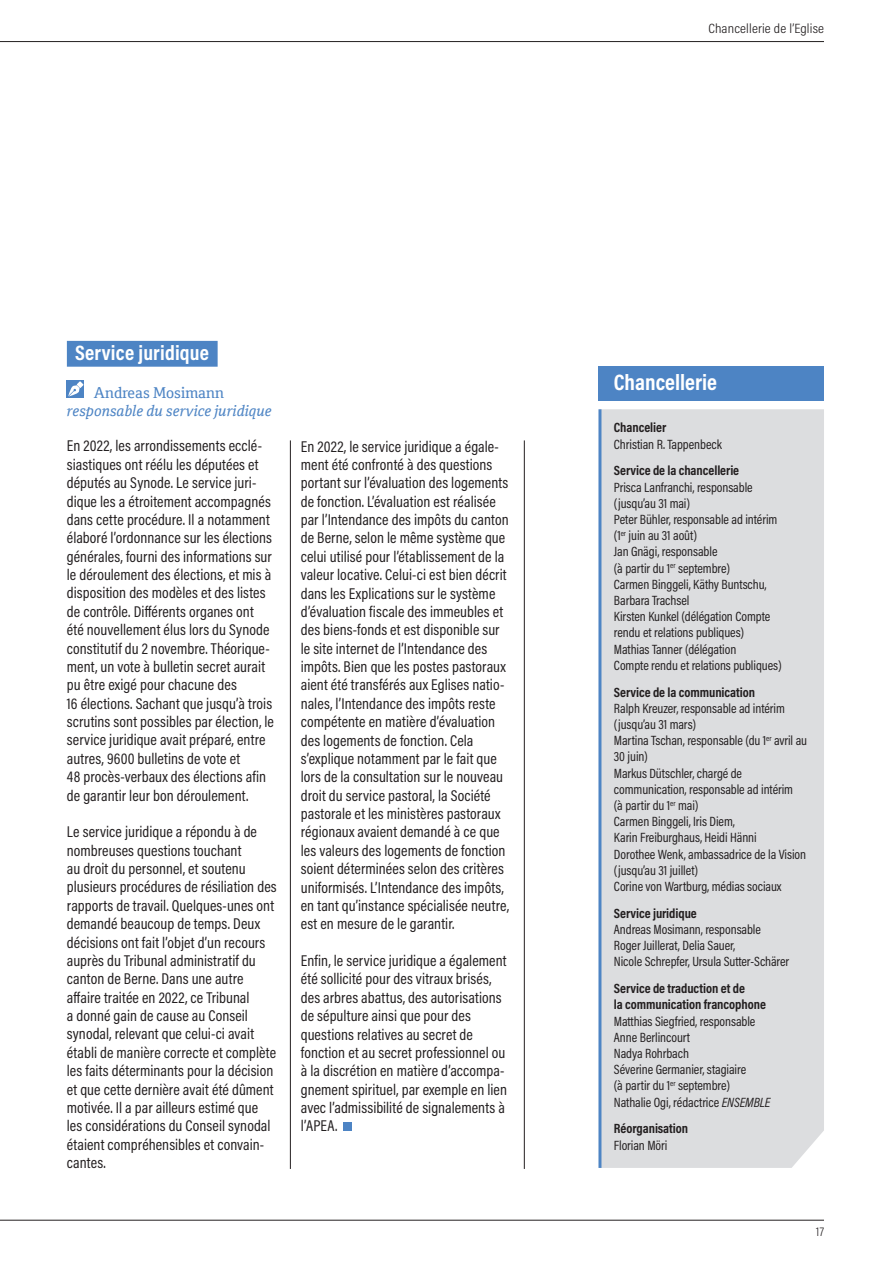
<style>
.page{position:relative;width:894px;height:1264px;background:#fff}
.page>*{position:absolute;margin:0;border:0;box-sizing:border-box;transform-origin:0 0}
.t1{font:700 22.5px "Acumin Pro Cond";color:#fff}
.t2{font:700 21px "Acumin Pro Cond";letter-spacing:.01em;color:#fff}
.t3{font:15.75px/18.3px "Acumin Pro Cond";letter-spacing:.005em;color:#231f20}
.t4{font:italic 15px "Cordale";color:#4d84c4}
.t5{font:15px "Cordale";color:#4d84c4}
.t6{font:13.5px/16.2px "Acumin Pro Cond";letter-spacing:-.005em;color:#231f20}
.t7{font:700 13.5px "Acumin Pro Cond";letter-spacing:-.005em;color:#231f20}
.t8{font:300 13.5px "Acumin Pro Cond";letter-spacing:.01em;color:#231f20;scale:1.1 1}
.t9{font:300 12.75px "Acumin Pro Cond";color:#231f20}
.s1{font-style:italic}
</style>
<div class="page">
<hr style="left:0;top:1219px;width:824px;height:1px;background:#231f20">
<hr style="left:0;top:41px;width:824px;height:1px;background:#231f20">
<div style="left:343px;top:1122px;width:9px;height:8px;background:#4d84c4"></div>
<div style="left:67px;top:341px;width:151px;height:25px;background:#4d84c4"></div>
<div style="left:67px;top:380px;width:17px;height:17px;background:#4d84c4"></div>
<svg style="left:68px;top:385px;width:12px;height:11px"></svg>
<svg style="left:77px;top:381px;width:6px;height:7px"></svg>
<div style="left:601px;top:409px;width:223px;height:758px;background:#dcdddf"></div>
<div style="left:598px;top:366px;width:226px;height:34px;background:#4d84c4"></div>
<hr style="left:598px;top:409px;width:3px;height:758px;background:#4d84c4">
<hr style="left:290px;top:440px;width:1px;height:728px;background:#231f20">
<hr style="left:524px;top:440px;width:1px;height:728px;background:#231f20">
<p class="t8" style="left:708px;top:20px;width:107px">Chancellerie de l’Eglise</p>
<p class="t2" style="left:75px;top:338px;width:136px">Service juridique</p>
<p class="t5" style="left:94px;top:383px;width:132px">Andreas Mosimann</p>
<p class="t4" style="left:67px;top:401px;width:206px">responsable du service juridique</p>
<p class="t3" style="left:67px;top:436px;width:206px">En 2022, les arrondissements ecclé&shy;siastiques ont réélu les députées et députés au Synode. Le service juri&shy;dique les a étroitement accompagnés dans cette procédure. Il a notamment élaboré l’ordonnance sur les élections générales, fourni des informations sur le déroulement des élections, et mis à disposition des modèles et des listes de contrôle. Différents organes ont été nouvellement élus lors du Synode constitutif du 2 novembre. Théorique&shy;ment, un vote à bulletin secret aurait pu être exigé pour chacune des</p>
<p class="t3" style="left:67px;top:693px;width:209px">16 élections. Sachant que jusqu’à trois scrutins sont possibles par élection, le service juridique avait préparé, entre autres, 9600 bulletins de vote et</p>
<p class="t3" style="left:67px;top:767px;width:201px">48 procès-verbaux des élections afin de garantir leur bon déroulement.</p>
<p class="t3" style="left:67px;top:822px;width:211px">Le service juridique a répondu à de nombreuses questions touchant<br>au droit du personnel, et soutenu plusieurs procédures de résiliation des rapports de travail. Quelques-unes ont demandé beaucoup de temps. Deux décisions ont fait l’objet d’un recours auprès du Tribunal administratif du canton de Berne. Dans une autre affaire traitée en 2022, ce Tribunal<br>a donné gain de cause au Conseil synodal, relevant que celui-ci avait établi de manière correcte et complète les faits déterminants pour la décision et que cette dernière avait été dûment motivée. Il a par ailleurs estimé que les considérations du Conseil synodal étaient compréhensibles et convain&shy;cantes.</p>
<p class="t3" style="left:301px;top:436px;width:210px">En 2022, le service juridique a égale&shy;ment été confronté à des questions portant sur l’évaluation des logements de fonction. L’évaluation est réalisée par l’Intendance des impôts du canton de Berne, selon le même système que celui utilisé pour l’établissement de la valeur locative. Celui-ci est bien décrit dans les Explications sur le système d’évaluation fiscale des immeubles et des biens-fonds et est disponible sur le site internet de l’Intendance des impôts. Bien que les postes pastoraux aient été transférés aux Eglises natio&shy;nales, l’Intendance des impôts reste compétente en matière d’évaluation des logements de fonction. Cela s’explique notamment par le fait que lors de la consultation sur le nouveau droit du service pastoral, la Société pastorale et les ministères pastoraux régionaux avaient demandé à ce que les valeurs des logements de fonction soient déterminées selon des critères uniformisés. L’Intendance des impôts, en tant qu’instance spécialisée neutre, est en mesure de le garantir.</p>
<p class="t3" style="left:301px;top:951px;width:208px">Enfin, le service juridique a également été sollicité pour des vitraux brisés, des arbres abattus, des autorisations de sépulture ainsi que pour des questions relatives au secret de fonction et au secret professionnel ou à la discrétion en matière d’accompa&shy;gnement spirituel, par exemple en lien avec l’admissibilité de signalements à l’APEA.</p>
<p class="t1" style="left:614px;top:367px;width:105px">Chancellerie</p>
<p class="t7" style="left:614px;top:419px;width:54px">Chancelier</p>
<p class="t6" style="left:614px;top:435px;width:110px">Christian R. Tappenbeck</p>
<p class="t7" style="left:614px;top:461px;width:127px">Service de la chancellerie</p>
<p class="t6" style="left:614px;top:478px;width:140px">Prisca Lanfranchi, responsable</p>
<p class="t6" style="left:614px;top:494px;width:78px">(jusqu’au 31 mai)</p>
<p class="t6" style="left:614px;top:511px;width:165px">Peter Bühler, responsable ad intérim</p>
<p class="t6" style="left:614px;top:527px;width:85px">(1<sup>er</sup> juin au 31 août)</p>
<p class="t6" style="left:614px;top:543px;width:105px">Jan Gnägi, responsable</p>
<p class="t6" style="left:614px;top:559px;width:118px">(à partir du 1<sup>er</sup> septembre)</p>
<p class="t6" style="left:614px;top:575px;width:154px">Carmen Binggeli, Käthy Buntschu,</p>
<p class="t6" style="left:614px;top:592px;width:77px">Barbara Trachsel</p>
<p class="t6" style="left:614px;top:608px;width:158px">Kirsten Kunkel (délégation Compte</p>
<p class="t6" style="left:614px;top:624px;width:132px">rendu et relations publiques)</p>
<p class="t6" style="left:614px;top:640px;width:124px">Mathias Tanner (délégation</p>
<p class="t6" style="left:614px;top:656px;width:169px">Compte rendu et relations publiques)</p>
<p class="t7" style="left:614px;top:683px;width:143px">Service de la communication</p>
<p class="t6" style="left:614px;top:699px;width:172px">Ralph Kreuzer, responsable ad intérim (jusqu’au 31 mars)</p>
<p class="t6" style="left:614px;top:732px;width:195px">Martina Tschan, responsable (du 1<sup>er</sup> avril au<br>30 juin)</p>
<p class="t6" style="left:614px;top:764px;width:130px">Markus Dütschler, chargé de</p>
<p class="t6" style="left:614px;top:780px;width:181px">communication, responsable ad intérim</p>
<p class="t6" style="left:614px;top:796px;width:86px">(à partir du 1<sup>er</sup> mai)</p>
<p class="t6" style="left:614px;top:813px;width:122px">Carmen Binggeli, Iris Diem,</p>
<p class="t6" style="left:614px;top:829px;width:144px">Karin Freiburghaus, Heidi Hänni</p>
<p class="t6" style="left:614px;top:845px;width:194px">Dorothee Wenk, ambassadrice de la Vision (jusqu’au 31 juillet)</p>
<p class="t6" style="left:614px;top:877px;width:169px">Corine von Wartburg, médias sociaux</p>
<p class="t7" style="left:614px;top:904px;width:84px">Service juridique</p>
<p class="t6" style="left:614px;top:920px;width:149px">Andreas Mosimann, responsable</p>
<p class="t6" style="left:614px;top:937px;width:123px">Roger Juillerat, Delia Sauer,</p>
<p class="t6" style="left:614px;top:953px;width:177px">Nicole Schrepfer, Ursula Sutter-Schärer</p>
<p class="t7" style="left:614px;top:979px;width:133px">Service de traduction et de</p>
<p class="t7" style="left:614px;top:995px;width:154px">la communication francophone</p>
<p class="t6" style="left:614px;top:1012px;width:143px">Matthias Siegfried, responsable</p>
<p class="t6" style="left:614px;top:1028px;width:78px">Anne Berlincourt</p>
<p class="t6" style="left:614px;top:1044px;width:77px">Nadya Rohrbach</p>
<p class="t6" style="left:614px;top:1060px;width:134px">Séverine Germanier, stagiaire</p>
<p class="t6" style="left:614px;top:1077px;width:118px">(à partir du 1<sup>er</sup> septembre)</p>
<p class="t6" style="left:614px;top:1093px;width:158px">Nathalie Ogi, rédactrice <span class="s1">ENSEMBLE</span></p>
<p class="t7" style="left:614px;top:1119px;width:76px">Réorganisation</p>
<p class="t6" style="left:614px;top:1136px;width:55px">Florian Möri</p>
<p class="t9" style="left:816px;top:1222px;width:9px">17</p>
</div>
